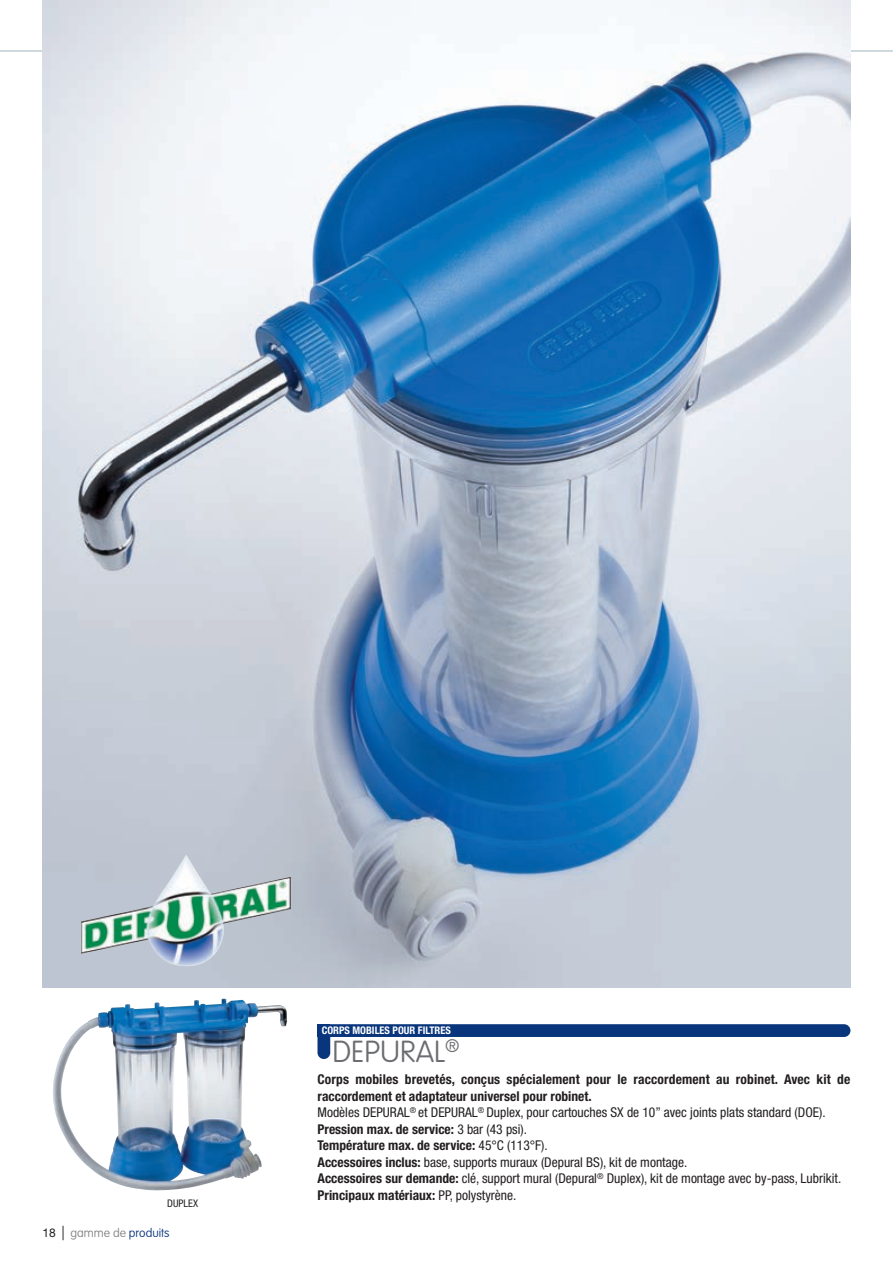
<style>
.page{position:relative;width:893px;height:1263px;background:#fff}
.page>*{position:absolute;margin:0;border:0;box-sizing:border-box;transform-origin:0 0}
.t1{font:100 30px "VAG Rounded";color:#6c6d70}
.t2{font:700 condensed 13.5px/16.5px "Helvetica Neue";color:#231f20}
.t3{font:100 12px "VAG Rounded";color:#08357c}
.t4{font:700 condensed 10.5px "Helvetica Neue";color:#fff}
.t5{font:condensed 10.5px "Helvetica Neue";color:#231f20}
.s1{font-family:"Helvetica Neue";font-weight:400;color:#231f20}
.s2{font-family:"Avant Garde";font-weight:400;font-size:14.4px;color:#231f20}
.s3{color:#808285}
.s4{font-weight:400}
</style>
<div class="page">
<hr style="left:0;top:50px;width:893px;height:2px;background:#cfd8dd">
<div style="left:317px;top:1024px;width:13px;height:13px;background:#08357c"></div>
<div style="left:317px;top:1024px;width:533px;height:13px;background:#08357c;border-radius:6px"></div>
<div style="left:317px;top:1024px;width:13px;height:35px;background:#08357c;border-radius:6px"></div>
<img style="left:43px;top:0;width:807px;height:987px">
<img style="left:81px;top:854px;width:210px;height:112px">
<img style="left:53px;top:999px;width:234px;height:192px">
<p class="t5" style="left:167px;top:1197px;width:32px">DUPLEX</p>
<p class="t3" style="left:43px;top:1226px;width:128px"><span class="s1">18</span> <span class="s2">|</span> <span class="s3">gamme de</span> produits</p>
<p class="t4" style="left:322px;top:1024px;width:131px">CORPS MOBILES POUR FILTRES</p>
<h1 class="t1" style="left:332px;top:1034px;width:129px">DEPURAL<sup>®</sup></h1>
<p class="t2" style="left:317px;top:1071px;width:534px">Corps mobiles brevetés, conçus spécialement pour le raccordement au robinet. Avec kit de raccordement et adaptateur universel pour robinet.<br><span class="s4">Modèles DEPURAL</span><sup>®</sup> <span class="s4">et DEPURAL</span><sup>®</sup> <span class="s4">Duplex, pour cartouches SX de 10” avec joints plats standard (DOE).<br></span>Pression max. de service: <span class="s4">3 bar (43 psi).<br></span>Température max. de service: <span class="s4">45°C (113°F).<br></span>Accessoires inclus: <span class="s4">base, supports muraux (Depural BS), kit de montage.<br></span>Accessoires sur demande: <span class="s4">clé, support mural (Depural</span><sup>®</sup> <span class="s4">Duplex), kit de montage avec by-pass, Lubrikit.<br></span>Principaux matériaux: <span class="s4">PP, polystyrène.</span></p>
</div>
